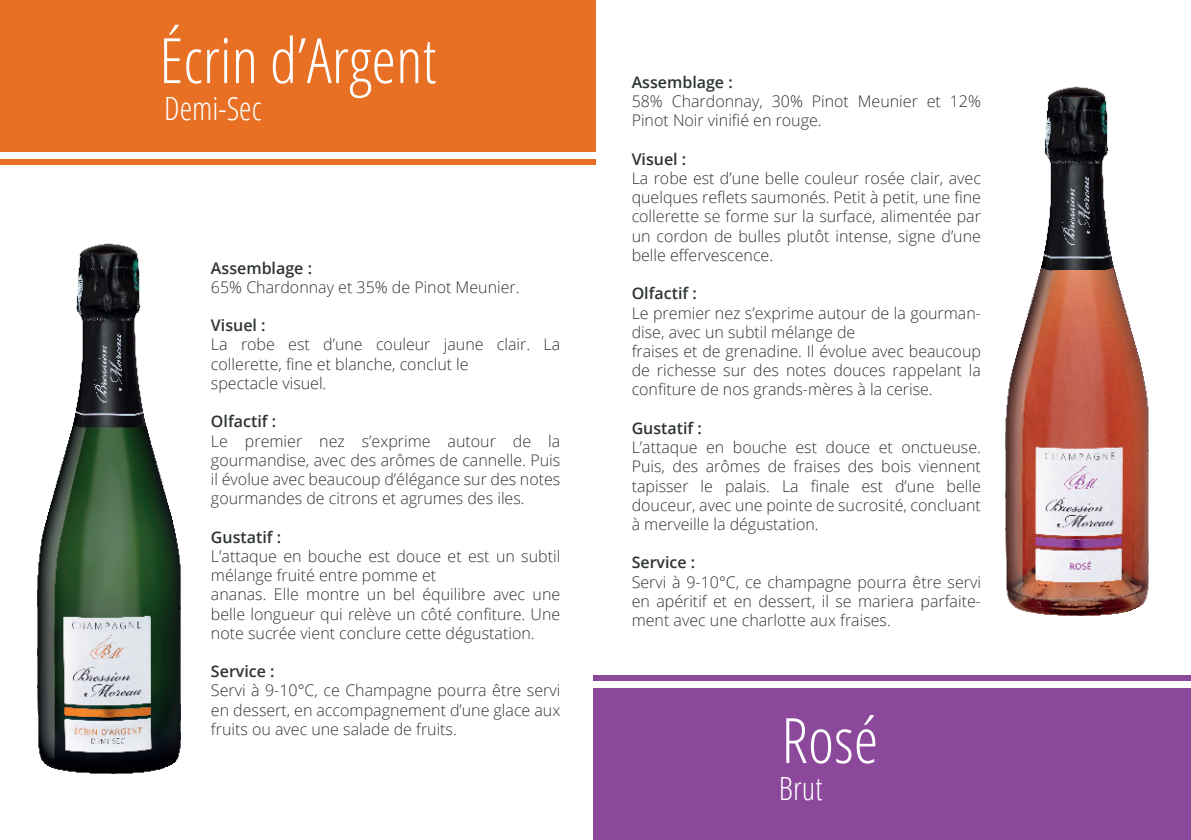
<style>
.page{position:relative;width:1191px;height:840px;background:#fff}
.page>*{position:absolute;margin:0;border:0;box-sizing:border-box;transform-origin:0 0}
.t1{font:300 condensed 62.6px "Open Sans";color:#fff}
.t2{font:300 condensed 32px "Open Sans";color:#fff}
.t3{font:300 16px/19.2px "Open Sans";color:#2e3335;text-align:justify}
.t4{font:600 16px "Open Sans";color:#2e3335}
</style>
<div class="page">
<div style="left:594px;top:674px;width:597px;height:6px;background:#8c499c"></div>
<div style="left:594px;top:688px;width:597px;height:151px;background:#8c499c"></div>
<div style="left:0;top:159px;width:595px;height:6px;background:#e77024"></div>
<div style="left:0;top:0;width:595px;height:151px;background:#e77024"></div>
<img style="left:37px;top:243px;width:144px;height:531px">
<img style="left:1005px;top:86px;width:144px;height:530px">
<h1 class="t1" style="left:159px;top:18px;width:278px">Écrin d’Argent</h1>
<h2 class="t2" style="left:164px;top:86px;width:99px">Demi-Sec</h2>
<p class="t4" style="left:211px;top:256px;width:103px">Assemblage :</p>
<p class="t3" style="left:211px;top:277px;width:310px">65% Chardonnay et 35% de Pinot Meunier.</p>
<p class="t4" style="left:211px;top:314px;width:56px">Visuel :</p>
<p class="t3" style="left:211px;top:334px;width:351px;text-align:left">La robe est d’une couleur jaune clair. La collerette, fine et blanche, conclut le<br>spectacle visuel.</p>
<p class="t4" style="left:211px;top:410px;width:67px">Olfactif :</p>
<p class="t3" style="left:211px;top:430px;width:351px">Le premier nez s’exprime autour de la gourmandise, avec des arômes de cannelle. Puis il évolue avec beaucoup d’élégance sur des notes gourmandes de citrons et agrumes des iles.</p>
<p class="t4" style="left:211px;top:525px;width:72px">Gustatif :</p>
<p class="t3" style="left:211px;top:545px;width:351px;text-align:left">L’attaque en bouche est douce et est un subtil mélange fruité entre pomme et<br>ananas. Elle montre un bel équilibre avec une belle longueur qui relève un côté confiture. Une note sucrée vient conclure cette dégustation.</p>
<p class="t4" style="left:211px;top:660px;width:65px">Service :</p>
<p class="t3" style="left:211px;top:680px;width:351px">Servi à 9-10°C, ce Champagne pourra être servi en dessert, en accompagnement d’une glace aux fruits ou avec une salade de fruits.</p>
<p class="t4" style="left:631px;top:71px;width:103px">Assemblage :</p>
<p class="t3" style="left:631px;top:91px;width:351px">58% Chardonnay, 30% Pinot Meunier et 12%<br>Pinot Noir vinifié en rouge.</p>
<p class="t4" style="left:631px;top:148px;width:56px">Visuel :</p>
<p class="t3" style="left:631px;top:168px;width:351px">La robe est d’une belle couleur rosée clair, avec quelques reflets saumonés. Petit à petit, une fine collerette se forme sur la surface, alimentée par un cordon de bulles plutôt intense, signe d’une belle effervescence.</p>
<p class="t4" style="left:631px;top:282px;width:67px">Olfactif :</p>
<p class="t3" style="left:631px;top:302px;width:351px;text-align:left">Le premier nez s’exprime autour de la gourman&shy;dise, avec un subtil mélange de<br>fraises et de grenadine. Il évolue avec beaucoup de richesse sur des notes douces rappelant la confiture de nos grands-mères à la cerise.</p>
<p class="t4" style="left:631px;top:417px;width:72px">Gustatif :</p>
<p class="t3" style="left:631px;top:437px;width:351px">L’attaque en bouche est douce et onctueuse.<br>Puis, des arômes de fraises des bois viennent tapisser le palais. La finale est d’une belle douceur, avec une pointe de sucrosité, concluant à merveille la dégustation.</p>
<p class="t4" style="left:631px;top:551px;width:65px">Service :</p>
<p class="t3" style="left:631px;top:571px;width:351px">Servi à 9-10°C, ce champagne pourra être servi en apéritif et en dessert, il se mariera parfaite&shy;ment avec une charlotte aux fraises.</p>
<h1 class="t1" style="left:781px;top:697px;width:98px">Rosé</h1>
<h2 class="t2" style="left:779px;top:765px;width:45px">Brut</h2>
</div>
